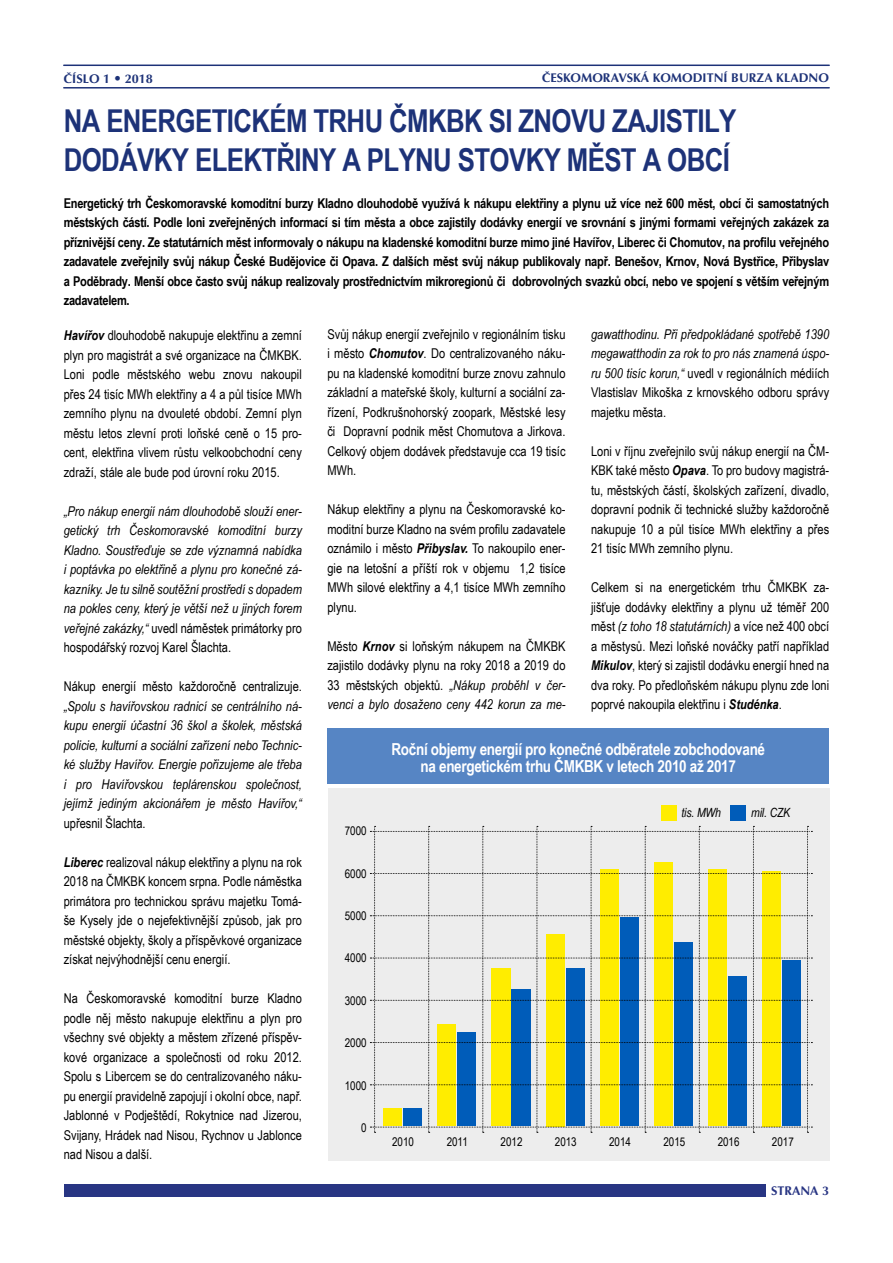
<style>
.page{position:relative;width:893px;height:1263px;background:#fff}
.page>*{position:absolute;margin:0;border:0;box-sizing:border-box;transform-origin:0 0}
.t1{font:700 31.5px/39px "Arial Narrow";letter-spacing:-.02em;color:#1d3278}
.t2{font:700 16.5px/16.5px "Arial Narrow";letter-spacing:-.02em;color:#fff;text-align:center}
.t3{font:13.5px/19.5px "Arial Narrow";color:#000;text-align:justify}
.t4{font:italic 13.5px/19.5px "Arial Narrow";color:#000;text-align:justify}
.t5{font:700 13.5px/19.5px "Arial Narrow";letter-spacing:-.02em;color:#000;text-align:justify}
.t6{font:italic 12.75px "Arial Narrow";letter-spacing:-.01em;color:#000}
.t7{font:700 12.6px "Optima CE";color:#1d3278}
.t8{font:700 12.6px "Optima CE";color:#283583}
.t9{font:12px "Arial Narrow";color:#000}
.s1{font-family:"Helvetica CE";font-weight:300;font-stretch:condensed}
.s2{font-weight:700;font-style:italic}
.s3{font-style:normal}
.s4{font-style:italic}
</style>
<div class="page">
<hr style="left:64px;top:65px;width:765px;height:1px;background:#1d3278">
<hr style="left:64px;top:87px;width:765px;height:2px;background:#1d3278">
<div style="left:64px;top:1184px;width:701px;height:13px;background:#283583"></div>
<div style="left:328px;top:788px;width:502px;height:373px;background:#ededed"></div>
<div style="left:327px;top:728px;width:502px;height:55px;background:#5685c4"></div>
<svg style="left:370px;top:826px;width:442px;height:307px"></svg>
<div style="left:661px;top:805px;width:15px;height:15px;background:#ffed00"></div>
<div style="left:730px;top:805px;width:16px;height:15px;background:#005cb9"></div>
<p class="t7" style="left:64px;top:72px;width:91px">ČÍSLO 1 <span class="s1">•</span> 2018</p>
<p class="t7" style="left:542px;top:71px;width:288px">ČESKOMORAVSKÁ KOMODITNÍ BURZA KLADNO</p>
<h1 class="t1" style="left:64px;top:100px;width:674px">NA ENERGETICKÉM TRHU ČMKBK SI ZNOVU ZAJISTILY<br>DODÁVKY ELEKTŘINY A PLYNU STOVKY MĚST A OBCÍ</h1>
<p class="t5" style="left:64px;top:192px;width:767px">Energetický trh Českomoravské komoditní burzy Kladno dlouhodobě využívá k nákupu elektřiny a plynu už více než 600 měst, obcí či samostatných městských částí. Podle loni zveřejněných informací si tím města a obce zajistily dodávky energií ve srovnání s jinými formami veřejných zakázek za příznivější ceny. Ze statutárních měst informovaly o nákupu na kladenské komoditní burze mimo jiné Havířov, Liberec či Chomutov, na profilu veřejného zadavatele zveřejnily svůj nákup České Budějovice či Opava. Z dalších měst svůj nákup publikovaly např. Benešov, Krnov, Nová Bystřice, Přibyslav a Poděbrady. Menší obce často svůj nákup realizovaly prostřednictvím mikroregionů či dobrovolných svazků obcí, nebo ve spojení s větším veřejným zadavatelem.</p>
<p class="t3" style="left:64px;top:325px;width:240px"><span class="s2">Havířov</span> dlouhodobě nakupuje elektřinu a zemní plyn pro magistrát a své organizace na ČMKBK.<br>Loni podle městského webu znovu nakoupil přes 24 tisíc MWh elektřiny a 4 a půl tisíce MWh zemního plynu na dvouleté období. Zemní plyn městu letos zlevní proti loňské ceně o 15 pro&shy;cent, elektřina vlivem růstu velkoobchodní ceny zdraží, stále ale bude pod úrovní roku 2015.</p>
<p class="t4" style="left:64px;top:501px;width:240px">„Pro nákup energií nám dlouhodobě slouží ener&shy;getický trh Českomoravské komoditní burzy Kladno. Soustřeďuje se zde významná nabídka i poptávka po elektřině a plynu pro konečné zá&shy;kazníky. Je tu silně soutěžní prostředí s dopadem na pokles ceny, který je větší než u jiných forem veřejné zakázky,“ <span class="s3">uvedl náměstek primátorky pro hospodářský rozvoj Karel Šlachta.</span></p>
<p class="t3" style="left:64px;top:676px;width:240px">Nákup energií město každoročně centralizuje.</p>
<p class="t4" style="left:64px;top:696px;width:240px">„Spolu s havířovskou radnicí se centrálního ná&shy;kupu energií účastní 36 škol a školek, městská policie, kulturní a sociální zařízení nebo Technic&shy;ké služby Havířov. Energie pořizujeme ale třeba i pro Havířovskou teplárenskou společnost, jejímž jediným akcionářem je město Havířov,“</p>
<p class="t3" style="left:64px;top:813px;width:83px">upřesnil Šlachta.</p>
<p class="t3" style="left:64px;top:852px;width:240px"><span class="s2">Liberec</span> realizoval nákup elektřiny a plynu na rok 2018 na ČMKBK koncem srpna. Podle náměstka primátora pro technickou správu majetku Tomá&shy;še Kysely jde o nejefektivnější způsob, jak pro městské objekty, školy a příspěvkové organizace získat nejvýhodnější cenu energií.</p>
<p class="t3" style="left:64px;top:988px;width:240px">Na Českomoravské komoditní burze Kladno podle něj město nakupuje elektřinu a plyn pro všechny své objekty a městem zřízené příspěv&shy;kové organizace a společnosti od roku 2012.<br>Spolu s Libercem se do centralizovaného náku&shy;pu energií pravidelně zapojují i okolní obce, např.<br>Jablonné v Podještědí, Rokytnice nad Jizerou, Svijany, Hrádek nad Nisou, Rychnov u Jablonce nad Nisou a další.</p>
<p class="t3" style="left:327px;top:324px;width:240px">Svůj nákup energií zveřejnilo v regionálním tisku i město <span class="s2">Chomutov</span>. Do centralizovaného náku&shy;pu na kladenské komoditní burze znovu zahnulo základní a mateřské školy, kulturní a sociální za&shy;řízení, Podkrušnohorský zoopark, Městské lesy či Dopravní podnik měst Chomutova a Jirkova.<br>Celkový objem dodávek představuje cca 19 tisíc MWh.</p>
<p class="t3" style="left:327px;top:499px;width:240px">Nákup elektřiny a plynu na Českomoravské ko&shy;moditní burze Kladno na svém profilu zadavatele oznámilo i město <span class="s2">Přibyslav.</span> To nakoupilo ener&shy;gie na letošní a příští rok v objemu 1,2 tisíce MWh silové elektřiny a 4,1 tisíce MWh zemního plynu.</p>
<p class="t3" style="left:327px;top:636px;width:240px">Město <span class="s2">Krnov</span> si loňským nákupem na ČMKBK zajistilo dodávky plynu na roky 2018 a 2019 do 33 městských objektů. <span class="s4">„Nákup proběhl v čer&shy;venci a bylo dosaženo ceny 442 korun za me-</span></p>
<p class="t4" style="left:591px;top:324px;width:240px">gawatthodinu. Při předpokládané spotřebě 1390 megawatthodin za rok to pro nás znamená úspo&shy;ru 500 tisíc korun,“ <span class="s3">uvedl v regionálních médiích Vlastislav Mikoška z krnovského odboru správy majetku města.</span></p>
<p class="t3" style="left:591px;top:441px;width:240px">Loni v říjnu zveřejnilo svůj nákup energií na ČM-KBK také město <span class="s2">Opava</span>. To pro budovy magistrá&shy;tu, městských částí, školských zařízení, divadlo, dopravní podnik či technické služby každoročně nakupuje 10 a půl tisíce MWh elektřiny a přes 21 tisíc MWh zemního plynu.</p>
<p class="t3" style="left:591px;top:577px;width:240px">Celkem si na energetickém trhu ČMKBK za&shy;jišťuje dodávky elektřiny a plynu už téměř 200 měst <span class="s4">(z toho 18 statutárních)</span> a více než 400 obcí a městysů. Mezi loňské nováčky patří například <span class="s2">Mikulov</span>, který si zajistil dodávku energií hned na dva roky. Po předloňském nákupu plynu zde loni poprvé nakoupila elektřinu i <span class="s2">Studénka</span>.</p>
<p class="t2" style="left:391px;top:740px;width:375px">Roční objemy energií pro konečné odběratele zobchodované na energetickém trhu ČMKBK v letech 2010 až 2017</p>
<p class="t6" style="left:681px;top:804px;width:41px">tis. MWh</p>
<p class="t6" style="left:751px;top:804px;width:40px">mil. CZK</p>
<p class="t9" style="left:345px;top:822px;width:23px">7000</p>
<p class="t9" style="left:345px;top:865px;width:23px">6000</p>
<p class="t9" style="left:345px;top:907px;width:23px">5000</p>
<p class="t9" style="left:345px;top:949px;width:23px">4000</p>
<p class="t9" style="left:345px;top:992px;width:23px">3000</p>
<p class="t9" style="left:345px;top:1034px;width:23px">2000</p>
<p class="t9" style="left:345px;top:1076px;width:23px">1000</p>
<p class="t9" style="left:361px;top:1119px;width:7px">0</p>
<p class="t9" style="left:447px;top:1133px;width:23px">2011</p>
<p class="t9" style="left:501px;top:1133px;width:23px">2012</p>
<p class="t9" style="left:555px;top:1133px;width:23px">2013</p>
<p class="t9" style="left:609px;top:1133px;width:23px">2014</p>
<p class="t9" style="left:663px;top:1133px;width:23px">2015</p>
<p class="t9" style="left:718px;top:1133px;width:23px">2016</p>
<p class="t9" style="left:772px;top:1133px;width:23px">2017</p>
<p class="t9" style="left:392px;top:1133px;width:23px">2010</p>
<p class="t8" style="left:771px;top:1184px;width:60px">STRANA 3</p>
</div>
